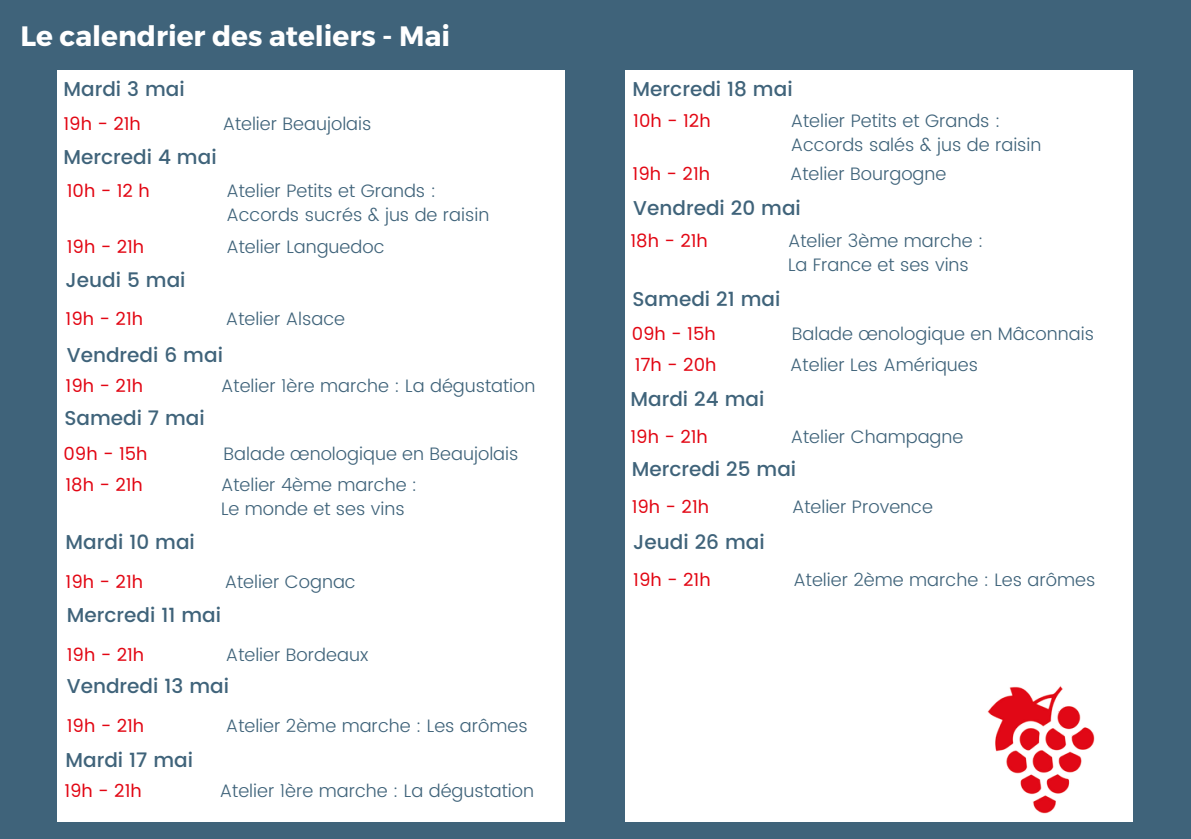
<style>
.page{position:relative;width:1191px;height:839px;background:#fff}
.page>*{position:absolute;margin:0;border:0;box-sizing:border-box;transform-origin:0 0}
.t1{font:700 28px "Montserrat";color:#fff}
.t2{font:500 20px "Poppins";color:#3f637a}
.t3{font:300 18px "Poppins";color:#3f637a}
.t4{font:18px "Poppins";color:#e20613}
</style>
<div class="page">
<div style="left:0;top:0;width:1191px;height:838px;background:#3f637a"></div>
<div style="left:57px;top:71px;width:507px;height:750px;background:#fff"></div>
<div style="left:625px;top:71px;width:508px;height:750px;background:#fff"></div>
<img style="left:988px;top:686px;width:106px;height:127px">
<p class="t1" style="left:21px;top:17px;width:431px">Le calendrier des ateliers - Mai</p>
<p class="t2" style="left:63px;top:77px;width:123px">Mardi 3 mai</p>
<p class="t4" style="left:63px;top:113px;width:79px">19h - 21h</p>
<p class="t3" style="left:223px;top:113px;width:150px">Atelier Beaujolais</p>
<p class="t2" style="left:63px;top:145px;width:155px">Mercredi 4 mai</p>
<p class="t4" style="left:67px;top:180px;width:84px">10h - 12 h</p>
<p class="t4" style="left:67px;top:236px;width:79px">19h - 21h</p>
<p class="t3" style="left:226px;top:180px;width:211px">Atelier Petits et Grands :</p>
<p class="t3" style="left:226px;top:204px;width:265px">Accords sucrés &amp; jus de raisin</p>
<p class="t3" style="left:226px;top:236px;width:160px">Atelier Languedoc</p>
<p class="t2" style="left:66px;top:268px;width:121px">Jeudi 5 mai</p>
<p class="t4" style="left:66px;top:308px;width:79px">19h - 21h</p>
<p class="t3" style="left:226px;top:308px;width:121px">Atelier Alsace</p>
<p class="t2" style="left:67px;top:343px;width:158px">Vendredi 6 mai</p>
<p class="t4" style="left:66px;top:375px;width:79px">19h - 21h</p>
<p class="t2" style="left:64px;top:406px;width:142px">Samedi 7 mai</p>
<p class="t4" style="left:63px;top:443px;width:86px">09h - 15h</p>
<p class="t4" style="left:66px;top:474px;width:79px">18h - 21h</p>
<p class="t2" style="left:66px;top:530px;width:131px">Mardi 10 mai</p>
<p class="t4" style="left:66px;top:570px;width:79px">19h - 21h</p>
<p class="t3" style="left:221px;top:375px;width:316px">Atelier 1ère marche : La dégustation</p>
<p class="t3" style="left:224px;top:443px;width:296px">Balade œnologique en Beaujolais</p>
<p class="t3" style="left:221px;top:474px;width:198px">Atelier 4ème marche :</p>
<p class="t3" style="left:221px;top:498px;width:185px">Le monde et ses vins</p>
<p class="t3" style="left:225px;top:570px;width:132px">Atelier Cognac</p>
<p class="t2" style="left:67px;top:603px;width:156px">Mercredi 11 mai</p>
<p class="t4" style="left:67px;top:644px;width:79px">19h - 21h</p>
<p class="t3" style="left:226px;top:644px;width:144px">Atelier Bordeaux</p>
<p class="t2" style="left:67px;top:674px;width:164px">Vendredi 13 mai</p>
<p class="t4" style="left:67px;top:715px;width:79px">19h - 21h</p>
<p class="t2" style="left:66px;top:748px;width:129px">Mardi 17 mai</p>
<p class="t4" style="left:64px;top:780px;width:79px">19h - 21h</p>
<p class="t3" style="left:226px;top:715px;width:303px">Atelier 2ème marche : Les arômes</p>
<p class="t3" style="left:220px;top:780px;width:316px">Atelier 1ère marche : La dégustation</p>
<p class="t2" style="left:633px;top:77px;width:161px">Mercredi 18 mai</p>
<p class="t4" style="left:633px;top:111px;width:79px">10h - 12h</p>
<p class="t4" style="left:633px;top:163px;width:79px">19h - 21h</p>
<p class="t3" style="left:791px;top:111px;width:211px">Atelier Petits et Grands :</p>
<p class="t3" style="left:791px;top:135px;width:252px">Accords salés &amp; jus de raisin</p>
<p class="t3" style="left:790px;top:163px;width:158px">Atelier Bourgogne</p>
<p class="t2" style="left:633px;top:197px;width:169px">Vendredi 20 mai</p>
<p class="t4" style="left:630px;top:230px;width:79px">18h - 21h</p>
<p class="t3" style="left:788px;top:230px;width:197px">Atelier 3ème marche :</p>
<p class="t3" style="left:788px;top:254px;width:182px">La France et ses vins</p>
<p class="t2" style="left:633px;top:287px;width:149px">Samedi 21 mai</p>
<p class="t4" style="left:632px;top:323px;width:86px">09h - 15h</p>
<p class="t4" style="left:635px;top:354px;width:83px">17h - 20h</p>
<p class="t2" style="left:630px;top:387px;width:135px">Mardi 24 mai</p>
<p class="t4" style="left:630px;top:426px;width:79px">19h - 21h</p>
<p class="t3" style="left:792px;top:323px;width:304px">Balade œnologique en Mâconnais</p>
<p class="t3" style="left:790px;top:354px;width:189px">Atelier Les Amériques</p>
<p class="t3" style="left:791px;top:426px;width:174px">Atelier Champagne</p>
<p class="t2" style="left:632px;top:457px;width:166px">Mercredi 25 mai</p>
<p class="t4" style="left:632px;top:496px;width:79px">19h - 21h</p>
<p class="t2" style="left:633px;top:530px;width:133px">Jeudi 26 mai</p>
<p class="t4" style="left:633px;top:569px;width:79px">19h - 21h</p>
<p class="t3" style="left:792px;top:496px;width:142px">Atelier Provence</p>
<p class="t3" style="left:794px;top:569px;width:303px">Atelier 2ème marche : Les arômes</p>
</div>
